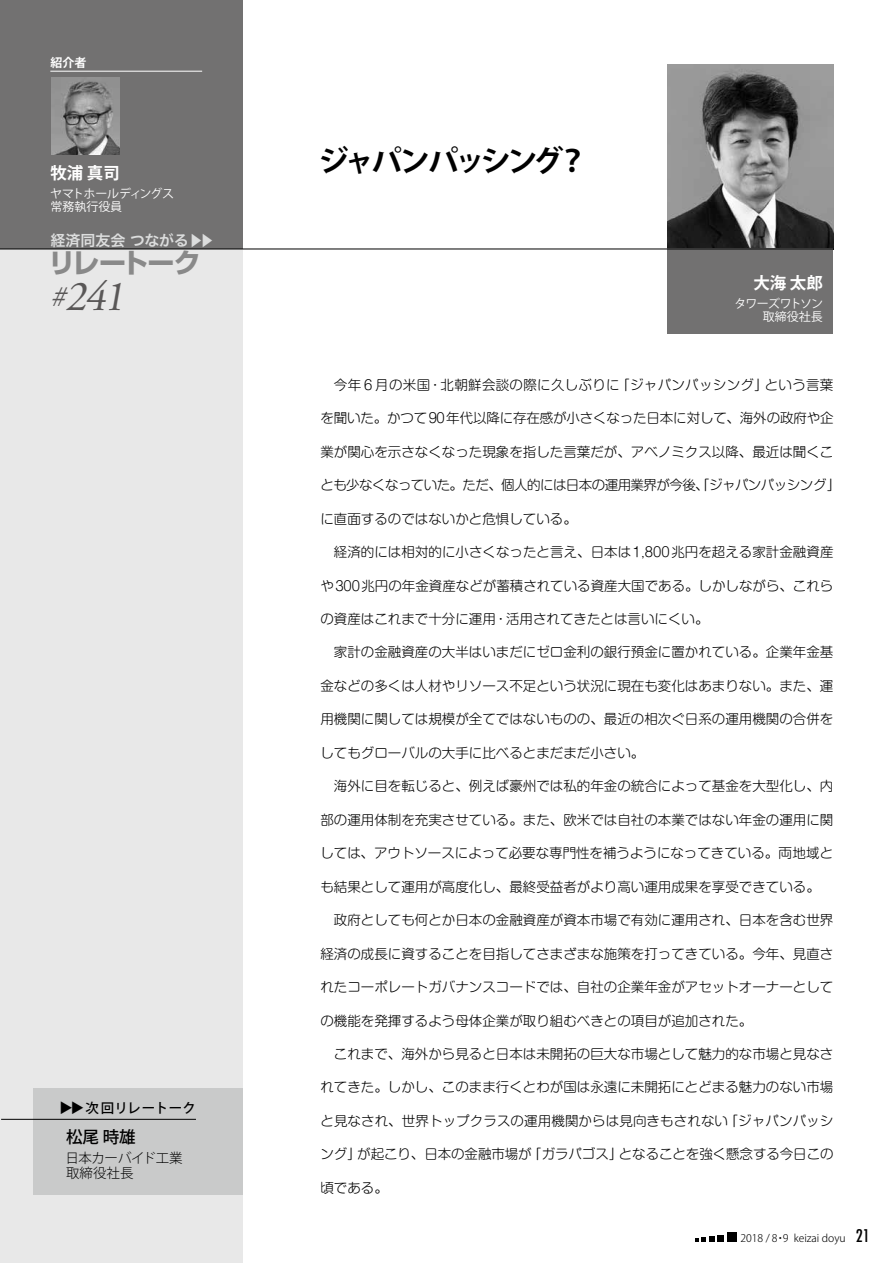
<style>
.page{position:relative;width:893px;height:1263px;background:#fff}
.page>*{position:absolute;margin:0;border:0;box-sizing:border-box;transform-origin:0 0}
.t1{font:italic 42.45px "Adobe Garamond Pro";color:#595757}
.t2{font:700 30px "Koz Go Pro";letter-spacing:-.105em;color:#000}
.t3{font:700 27px "Shin Go Pro";letter-spacing:-.03em;color:#898989}
.t4{font:700 16.5px "Koz Go Pro";color:#fff}
.t5{font:500 16.5px "Koz Go Pro";color:#000}
.t6{font:15px "Hira Kaku Pro W6";color:#dcdddd}
.t7{font:300 13.5px "Shin M Go Pro";color:#000}
.t8{font:300 13.5px "Shin M Go Pro";letter-spacing:-.04em;color:#000}
.t9{font:300 13.5px "Shin M Go Pro";letter-spacing:.02em;color:#000}
.t10{font:300 13.5px/15px "Koz Go Pro";letter-spacing:-.015em;color:#000}
.t11{font:500 13.5px "Koz Go Pro";letter-spacing:.025em;color:#000}
.t12{font:12px/13.5px "Koz Go Pro";letter-spacing:-.03em;color:#fff}
.t13{font:12px/13.5px "Koz Go Pro";letter-spacing:-.05em;color:#fff;text-align:right}
.t14{font:700 12px "Koz Go Pro";color:#fff}
.t15{font:12px/10.9px "Hira Kaku Pro W6";color:#dcdddd;scale:1.25 1}
.t16{font:300 10.5px "Koz Go Pro";color:#000}
.s1{font-size:29.7px}
.s2{font-weight:500;font-size:16.5px}
.s3{font-size:16.5px}
.s4{font-family:"Futura";font-weight:500;font-stretch:condensed;font-size:16.95px}
</style>
<div class="page">
<img style="left:667px;top:65px;width:166px;height:184px">
<div style="left:667px;top:249px;width:166px;height:85px;background:#727171"></div>
<div style="left:0;top:0;width:243px;height:249px;background:#727171"></div>
<div style="left:0;top:249px;width:243px;height:1014px;background:#e8e8e8"></div>
<hr style="left:0;top:249px;width:833px;height:1px;background:#000">
<svg style="left:696px;top:1236px;width:18px;height:6px"></svg>
<div style="left:717px;top:1235px;width:7px;height:7px;background:#000"></div>
<div style="left:727px;top:1233px;width:9px;height:9px;background:#000"></div>
<div style="left:33px;top:1088px;width:210px;height:106px;background:#c9caca"></div>
<hr style="left:1px;top:1119px;width:195px;height:1px;background:#000">
<hr style="left:50px;top:71px;width:152px;height:1px;background:#fff">
<img style="left:51px;top:78px;width:68px;height:76px">
<p class="t14" style="left:50px;top:55px;width:37px">紹介者</p>
<p class="t4" style="left:50px;top:163px;width:71px">牧浦 真司</p>
<p class="t12" style="left:50px;top:187px;width:125px">ヤマトホールディングス常務執行役員</p>
<p class="t6" style="left:51px;top:227px;width:140px">経済同友会 つながる</p>
<p class="t15" style="left:190px;top:248px;width:13px;rotate:-90deg">▼ ▼</p>
<h3 class="t3" style="left:49px;top:241px;width:154px">リレートーク</h3>
<h1 class="t1" style="left:51px;top:271px;width:85px"><span class="s1">#</span>241</h1>
<p class="t11" style="left:75px;top:1101px;width:15px;rotate:90deg">▲</p>
<p class="t11" style="left:86px;top:1101px;width:15px;rotate:90deg">▲</p>
<p class="t11" style="left:86px;top:1099px;width:112px">次回リレートーク</p>
<p class="t5" style="left:33px;top:1126px;width:104px">　　松尾 時雄</p>
<p class="t10" style="left:33px;top:1150px;width:151px"><span class="s2">　　</span>日本カーバイド工業<span class="s3">　　</span>取締役社長</p>
<h2 class="t2" style="left:319px;top:141px;width:271px">ジャパンパッシング？</h2>
<p class="t4" style="left:753px;top:272px;width:71px">大海 太郎</p>
<p class="t13" style="left:735px;top:297px;width:90px">タワーズワトソン取締役社長</p>
<p class="t9" style="left:334px;top:374px;width:501px">今年６月の米国・北朝鮮会談の際に久しぶりに「ジャパンパッシング」という言葉</p>
<p class="t7" style="left:320px;top:407px;width:515px">を聞いた。かつて90年代以降に存在感が小さくなった日本に対して、海外の政府や企</p>
<p class="t7" style="left:320px;top:441px;width:515px">業が関心を示さなくなった現象を指した言葉だが、アベノミクス以降、最近は聞くこ</p>
<p class="t8" style="left:320px;top:474px;width:521px">とも少なくなっていた。ただ、個人的には日本の運用業界が今後、「ジャパンパッシング」</p>
<p class="t7" style="left:320px;top:508px;width:258px">に直面するのではないかと危惧している。</p>
<p class="t7" style="left:334px;top:541px;width:501px">経済的には相対的に小さくなったと言え、日本は 1,800兆円を超える家計金融資産</p>
<p class="t7" style="left:320px;top:575px;width:514px">や300兆円の年金資産などが蓄積されている資産大国である。しかしながら、これら</p>
<p class="t7" style="left:320px;top:608px;width:390px">の資産はこれまで十分に運用・活用されてきたとは言いにくい。</p>
<p class="t7" style="left:334px;top:641px;width:501px">家計の金融資産の大半はいまだにゼロ金利の銀行預金に置かれている。企業年金基</p>
<p class="t7" style="left:320px;top:675px;width:515px">金などの多くは人材やリソース不足という状況に現在も変化はあまりない。また、運</p>
<p class="t7" style="left:320px;top:708px;width:515px">用機関に関しては規模が全てではないものの、最近の相次ぐ日系の運用機関の合併を</p>
<p class="t7" style="left:320px;top:742px;width:326px">してもグローバルの大手に比べるとまだまだ小さい。</p>
<p class="t7" style="left:334px;top:775px;width:501px">海外に目を転じると、例えば豪州では私的年金の統合によって基金を大型化し、内</p>
<p class="t7" style="left:320px;top:809px;width:515px">部の運用体制を充実させている。また、欧米では自社の本業ではない年金の運用に関</p>
<p class="t7" style="left:320px;top:842px;width:514px">しては、アウトソースによって必要な専門性を補うようになってきている。両地域と</p>
<p class="t7" style="left:320px;top:876px;width:501px">も結果として運用が高度化し、最終受益者がより高い運用成果を享受できている。</p>
<p class="t7" style="left:334px;top:909px;width:501px">政府としても何とか日本の金融資産が資本市場で有効に運用され、日本を含む世界</p>
<p class="t7" style="left:320px;top:943px;width:515px">経済の成長に資することを目指してさまざまな施策を打ってきている。今年、見直さ</p>
<p class="t7" style="left:320px;top:976px;width:515px">れたコーポレートガバナンスコードでは、自社の企業年金がアセットオーナーとして</p>
<p class="t7" style="left:320px;top:1009px;width:434px">の機能を発揮するよう母体企業が取り組むべきとの項目が追加された。</p>
<p class="t7" style="left:334px;top:1043px;width:501px">これまで、海外から見ると日本は未開拓の巨大な市場として魅力的な市場と見なさ</p>
<p class="t7" style="left:320px;top:1076px;width:515px">れてきた。しかし、このまま行くとわが国は永遠に未開拓にとどまる魅力のない市場</p>
<p class="t7" style="left:320px;top:1110px;width:514px">と見なされ、世界トップクラスの運用機関からは見向きもされない「ジャパンパッシ</p>
<p class="t7" style="left:320px;top:1143px;width:515px">ング」が起こり、日本の金融市場が「ガラパゴス」となることを強く懸念する今日この</p>
<p class="t7" style="left:320px;top:1177px;width:69px">頃である。</p>
<p class="t16" style="left:740px;top:1231px;width:131px">2018 / 8・9 keizai doyu <span class="s4">21</span></p>
</div>
